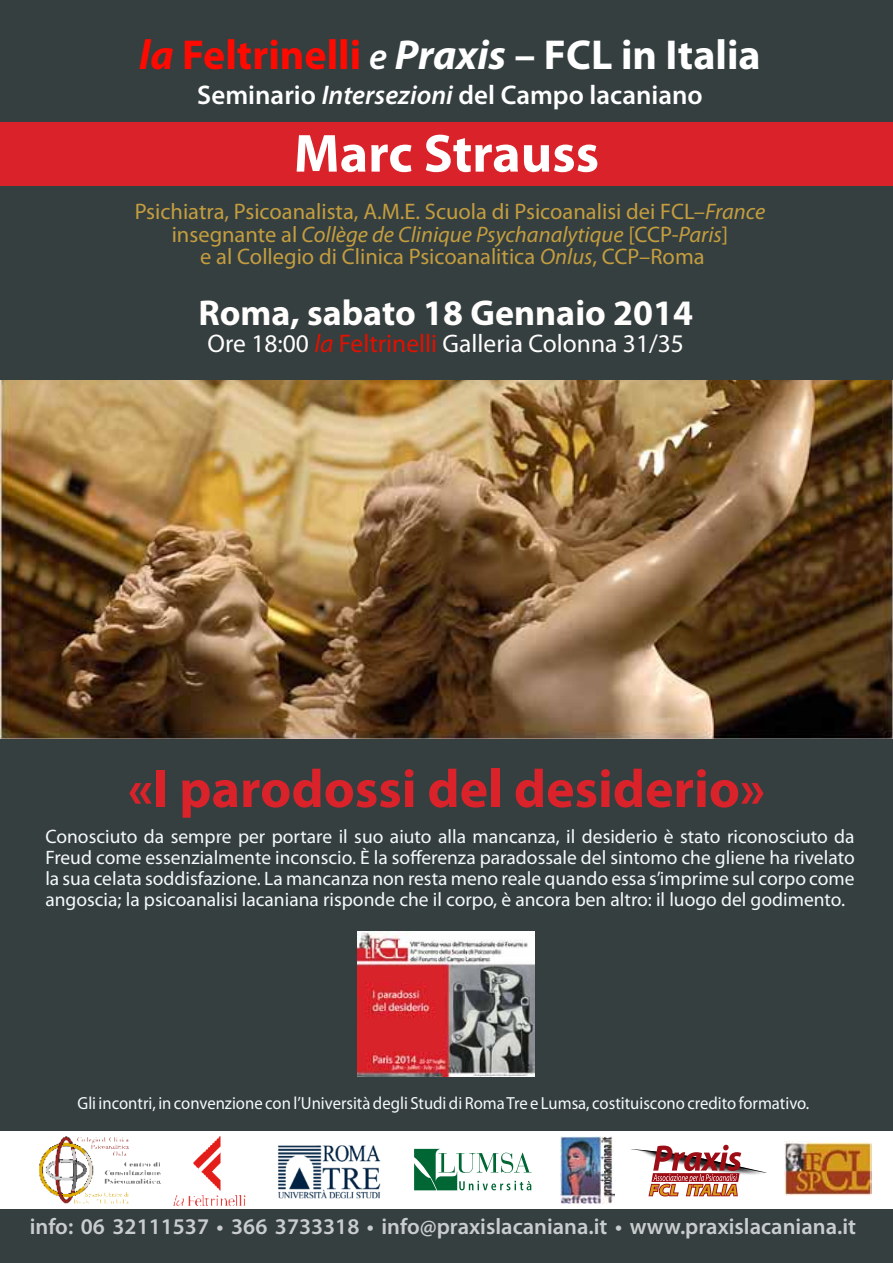
<style>
.page{position:relative;width:893px;height:1263px;background:#fff}
.page>*{position:absolute;margin:0;border:0;box-sizing:border-box;transform-origin:0 0}
.t1{font:700 54px "Myriad Pro";color:#da222a}
.t2{font:700 54px "Myriad Pro";color:#fff}
.t3{font:700 42px "Myriad Pro";color:#fff}
.t4{font:700 36px "Myriad Pro";color:#fffefd}
.t5{font:600 27px "Myriad Pro";color:#fff}
.t6{font:25.5px "Myriad Pro";color:#fffefd}
.t7{font:22.5px/22.5px "Myriad Pro";color:#c49d3e;text-align:center}
.t8{font:600 22.5px "Myriad Pro";color:#cacdce}
.t9{font:19.5px/21px "Myriad Pro";color:#f5f9fa;text-align:justify}
.t10{font:17.55px "Myriad Pro";color:#f5f9fa;scale:.95 1}
.s1{font-style:italic;color:#ff0a00}
.s2{color:#ff0a00}
.s3{font-weight:600;font-style:italic;font-size:37.5px}
.s4{font-style:italic}
.s5{font-style:italic;color:#df1100}
.s6{color:#df1100}
</style>
<div class="page">
<div style="left:0;top:1189px;width:893px;height:74px;background:#353f40"></div>
<div style="left:0;top:0;width:893px;height:1147px;background:#353f40"></div>
<div style="left:0;top:122px;width:893px;height:63px;background:#da222a"></div>
<img style="left:357px;top:931px;width:178px;height:145px">
<img style="left:0;top:381px;width:893px;height:357px">
<div style="left:1px;top:1132px;width:892px;height:77px;background:#fff"></div>
<svg style="left:414px;top:1149px;width:117px;height:41px"></svg>
<img style="left:174px;top:1136px;width:72px;height:70px">
<img style="left:561px;top:1137px;width:54px;height:66px">
<img style="left:39px;top:1136px;width:121px;height:68px">
<img style="left:784px;top:1141px;width:88px;height:55px">
<svg style="left:631px;top:1145px;width:136px;height:52px"></svg>
<img style="left:278px;top:1145px;width:103px;height:54px">
<h2 class="t3" style="left:139px;top:28px;width:623px"><span class="s1">la</span> <span class="s2">Feltrinelli</span> <span class="s3">e</span> <span class="s4">Praxis</span> – FCL in Italia</h2>
<h3 class="t5" style="left:197px;top:77px;width:507px">Seminario <span class="s4">Intersezioni</span> del Campo lacaniano</h3>
<h1 class="t2" style="left:294px;top:118px;width:307px">Marc Strauss</h1>
<p class="t7" style="left:135px;top:200px;width:632px">Psichiatra, Psicoanalista, A.M.E. Scuola di Psicoanalisi dei FCL–<span class="s4">France </span>insegnante al <span class="s4">Collège de Clinique Psychanalytique</span> [CCP-<span class="s4">Paris</span>]<br>e al Collegio di Clinica Psicoanalitica <span class="s4">Onlus</span>, CCP–Roma</p>
<h3 class="t4" style="left:198px;top:290px;width:496px">Roma, sabato 18 Gennaio 2014</h3>
<h3 class="t6" style="left:208px;top:328px;width:478px">Ore 18:00 <span class="s5">la</span> <span class="s6">Feltrinelli</span> Galleria Colonna 31/35</h3>
<h1 class="t1" style="left:128px;top:754px;width:639px">«I parodossi del desiderio»</h1>
<p class="t9" style="left:45px;top:825px;width:811px">Conosciuto da sempre per portare il suo aiuto alla mancanza, il desiderio è stato riconosciuto da Freud come essenzialmente inconscio. È la sofferenza paradossale del sintomo che gliene ha rivelato la sua celata soddisfazione. La mancanza non resta meno reale quando essa s’imprime sul corpo come angoscia; la psicoanalisi lacaniana risponde che il corpo, è ancora ben altro: il luogo del godimento.</p>
<p class="t10" style="left:78px;top:1092px;width:772px">Gli incontri, in convenzione con l’Università degli Studi di Roma Tre e Lumsa, costituiscono credito formativo.</p>
<p class="t8" style="left:30px;top:1212px;width:828px">info: 06 32111537 • 366 3733318 • info@praxislacaniana.it • www.praxislacaniana.it</p>
</div>
